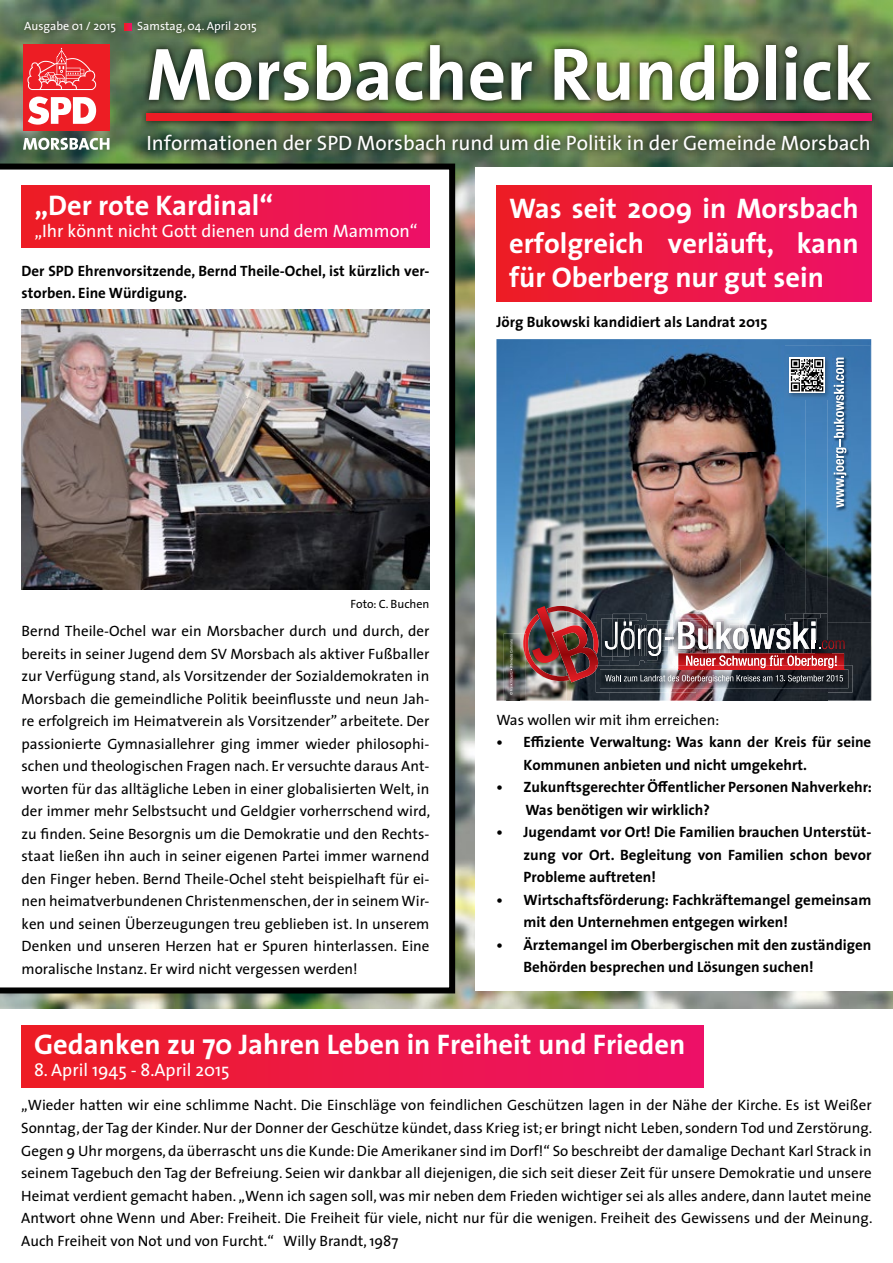
<style>
.page{position:relative;width:893px;height:1263px;background:#fff}
.page>*{position:absolute;margin:0;border:0;box-sizing:border-box;transform-origin:0 0}
.t1{font:700 75px "The Sans";color:#fff}
.t2{font:700 28.5px/34.2px "The Sans";color:#fff;text-align:justify}
.t3{font:20.85px "The Sans";color:#fff}
.t4{font:18px "The Sans";color:#fff}
.t5{font:15px/22.5px "The Sans";color:#000;text-align:justify}
.t6{font:700 15px/22.5px "The Sans";color:#000}
.t7{font:12px "The Sans";color:#fff}
.t8{font:12px "The Sans";color:#000}
</style>
<div class="page">
<img style="left:0;top:0;width:893px;height:1009px">
<svg style="left:0;top:164px;width:455px;height:829px"></svg>
<div style="left:22px;top:185px;width:407px;height:63px;background:linear-gradient(to right,#ed1e25,#ed1169)"></div>
<svg style="left:141px;top:37px;width:737px;height:68px;background:#465c35"></svg>
<svg style="left:141px;top:129px;width:736px;height:28px;background:#4c6243"></svg>
<svg style="left:139px;top:105px;width:741px;height:24px;background:#5e6942"></svg>
<svg style="left:146px;top:113px;width:726px;height:7px;background:#ed1746"></svg>
<svg style="left:17px;top:14px;width:247px;height:26px;background:#546b4c"></svg>
<svg style="left:124px;top:23px;width:7px;height:7px"></svg>
<div style="left:23px;top:44px;width:87px;height:86px;background:#ed1d24"></div>
<svg style="left:28px;top:97px;width:68px;height:28px"></svg>
<svg style="left:27px;top:48px;width:69px;height:42px"></svg>
<svg style="left:23px;top:138px;width:86px;height:12px"></svg>
<img style="left:22px;top:309px;width:407px;height:280px">
<div style="left:21px;top:1025px;width:683px;height:63px;background:linear-gradient(to right,#ed1e25,#ed1169)"></div>
<div style="left:476px;top:167px;width:417px;height:823px;background:#fff"></div>
<div style="left:496px;top:185px;width:375px;height:117px;background:linear-gradient(to right,#ed1e24,#ed1169)"></div>
<img style="left:496px;top:339px;width:375px;height:362px">
<img style="left:566px;top:346px;width:218px;height:274px">
<img style="left:784px;top:346px;width:87px;height:21px">
<img style="left:784px;top:367px;width:21px;height:253px">
<img style="left:827px;top:367px;width:44px;height:334px">
<img style="left:805px;top:400px;width:22px;height:214px">
<img style="left:566px;top:661px;width:44px;height:40px">
<img style="left:610px;top:692px;width:87px;height:9px">
<img style="left:697px;top:692px;width:130px;height:9px">
<img style="left:598px;top:614px;width:15px;height:47px">
<img style="left:601px;top:618px;width:12px;height:38px">
<img style="left:629px;top:614px;width:17px;height:6px">
<img style="left:613px;top:614px;width:16px;height:6px">
<img style="left:617px;top:618px;width:25px;height:2px">
<img style="left:670px;top:614px;width:37px;height:6px">
<img style="left:675px;top:618px;width:27px;height:2px">
<img style="left:708px;top:614px;width:35px;height:6px">
<img style="left:713px;top:618px;width:27px;height:2px">
<img style="left:785px;top:614px;width:18px;height:6px">
<img style="left:790px;top:618px;width:13px;height:2px">
<img style="left:803px;top:614px;width:24px;height:6px">
<img style="left:803px;top:614px;width:17px;height:4px">
<img style="left:808px;top:618px;width:14px;height:2px">
<img style="left:596px;top:665px;width:256px;height:27px">
<img style="left:525px;top:606px;width:73px;height:76px">
<img style="left:678px;top:668px;width:166px;height:2px">
<img style="left:605px;top:620px;width:239px;height:48px">
<img style="left:600px;top:670px;width:248px;height:18px">
<svg style="left:605px;top:675px;width:238px;height:8px;background:#646267"></svg>
<img style="left:832px;top:356px;width:18px;height:156px">
<svg style="left:834px;top:358px;width:12px;height:150px"></svg>
<img style="left:504px;top:633px;width:22px;height:68px">
<img style="left:523px;top:633px;width:3px;height:24px">
<img style="left:506px;top:636px;width:14px;height:65px">
<svg style="left:510px;top:639px;width:3px;height:56px"></svg>
<img style="left:786px;top:354px;width:46px;height:46px">
<svg style="left:790px;top:358px;width:35px;height:35px"></svg>
<svg style="left:791px;top:359px;width:32px;height:32px"></svg>
<p class="t7" style="left:24px;top:16px;width:94px">Ausgabe 01 / 2015</p>
<p class="t7" style="left:137px;top:16px;width:121px">Samstag, 04. April 2015</p>
<h1 class="t1" style="left:146px;top:12px;width:727px">Morsbacher Rundblick</h1>
<h3 class="t3" style="left:146px;top:125px;width:726px">Informationen der SPD Morsbach rund um die Politik in der Gemeinde Morsbach</h3>
<h2 class="t2" style="left:34px;top:188px;width:240px">„Der rote Kardinal“</h2>
<p class="t4" style="left:34px;top:216px;width:385px">„Ihr könnt nicht Gott dienen und dem Mammon“</p>
<p class="t6" style="left:22px;top:260px;width:409px;line-height:21.6px">Der SPD Ehrenvorsitzende, Bernd Theile-Ochel, ist kürzlich ver&shy;storben. Eine Würdigung.</p>
<h2 class="t2" style="left:509px;top:191px;width:351px">Was seit 2009 in Morsbach erfolgreich verläuft, kann für Oberberg nur gut sein</h2>
<p class="t6" style="left:496px;top:311px;width:272px">Jörg Bukowski kandidiert als Landrat 2015</p>
<p class="t8" style="left:350px;top:594px;width:80px">Foto: C. Buchen</p>
<p class="t5" style="left:22px;top:619px;width:410px">Bernd Theile-Ochel war ein Morsbacher durch und durch, der bereits in seiner Jugend dem SV Morsbach als aktiver Fußballer zur Verfügung stand, als Vorsitzender der Sozialdemokraten in Morsbach die gemeindliche Politik beeinflusste und neun Jah&shy;re erfolgreich im Heimatverein als Vorsitzender” arbeitete. Der passionierte Gymnasiallehrer ging immer wieder philosophi&shy;schen und theologischen Fragen nach. Er versuchte daraus Ant&shy;worten für das alltägliche Leben in einer globalisierten Welt, in der immer mehr Selbstsucht und Geldgier vorherrschend wird, zu finden. Seine Besorgnis um die Demokratie und den Rechts&shy;staat ließen ihn auch in seiner eigenen Partei immer warnend den Finger heben. Bernd Theile-Ochel steht beispielhaft für ei&shy;nen heimatverbundenen Christenmenschen, der in seinem Wir&shy;ken und seinen Überzeugungen treu geblieben ist. In unserem Denken und unseren Herzen hat er Spuren hinterlassen. Eine moralische Instanz. Er wird nicht vergessen werden!</p>
<p class="t5" style="left:496px;top:708px;width:224px">Was wollen wir mit ihm erreichen:</p>
<p class="t6" style="left:523px;top:731px;width:349px;text-indent:-27px">• Effiziente Verwaltung: Was kann der Kreis für seine<br>Kommunen anbieten und nicht umgekehrt.</p>
<p class="t6" style="left:525px;top:776px;width:348px;text-indent:-29px">• Zukunftsgerechter Öffentlicher Personen Nahverkehr:<br>Was benötigen wir wirklich?</p>
<p class="t6" style="left:523px;top:821px;width:349px;text-align:justify;text-indent:-27px">• Jugendamt vor Ort! Die Familien brauchen Unterstüt&shy;zung vor Ort. Begleitung von Familien schon bevor Probleme auftreten!</p>
<p class="t6" style="left:523px;top:888px;width:349px;text-indent:-27px">• Wirtschaftsförderung: Fachkräftemangel gemeinsam mit den Unternehmen entgegen wirken!</p>
<p class="t6" style="left:523px;top:933px;width:349px;text-indent:-27px">• Ärztemangel im Oberbergischen mit den zuständigen<br>Behörden besprechen und Lösungen suchen!</p>
<h2 class="t2" style="left:34px;top:1027px;width:653px">Gedanken zu 70 Jahren Leben in Freiheit und Frieden</h2>
<p class="t4" style="left:34px;top:1055px;width:197px">8. April 1945 - 8.April 2015</p>
<p class="t5" style="left:21px;top:1094px;width:853px">„Wieder hatten wir eine schlimme Nacht. Die Einschläge von feindlichen Geschützen lagen in der Nähe der Kirche. Es ist Weißer Sonntag, der Tag der Kinder. Nur der Donner der Geschütze kündet, dass Krieg ist; er bringt nicht Leben, sondern Tod und Zerstörung.<br>Gegen 9 Uhr morgens, da überrascht uns die Kunde: Die Amerikaner sind im Dorf!“ So beschreibt der damalige Dechant Karl Strack in seinem Tagebuch den Tag der Befreiung. Seien wir dankbar all diejenigen, die sich seit dieser Zeit für unsere Demokratie und unsere Heimat verdient gemacht haben. „Wenn ich sagen soll, was mir neben dem Frieden wichtiger sei als alles andere, dann lautet meine Antwort ohne Wenn und Aber: Freiheit. Die Freiheit für viele, nicht nur für die wenigen. Freiheit des Gewissens und der Meinung.<br>Auch Freiheit von Not und von Furcht.“ Willy Brandt, 1987</p>
</div>
